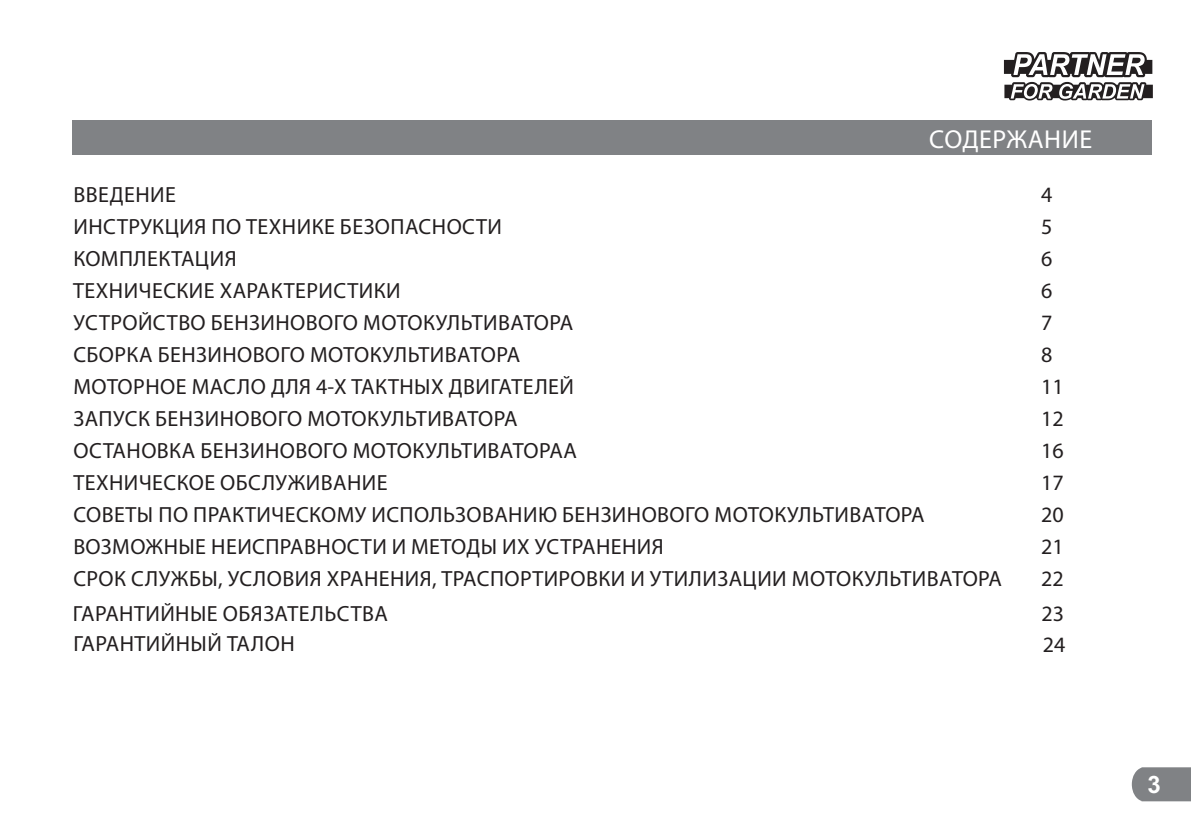
<style>
.page{position:relative;width:1191px;height:838px;background:#fff}
.page>*{position:absolute;margin:0;border:0;box-sizing:border-box;transform-origin:0 0}
.t1{font:26px "Myriad Pro";letter-spacing:.02em;color:#fff}
.t2{font:700 24px "Arial";color:#fff}
.t3{font:22px/32px "Myriad Pro";letter-spacing:.02em;color:#231f20}
.t4{font:22px/32px "Myriad Pro";color:#231f20}
</style>
<div class="page">
<svg style="left:1131px;top:767px;width:59px;height:34px"></svg>
<div style="left:72px;top:121px;width:1079px;height:34px;background:#808285"></div>
<svg style="left:1003px;top:52px;width:149px;height:49px"></svg>
<p class="t1" style="left:929px;top:128px;width:164px">СОДЕРЖАНИЕ</p>
<p class="t4" style="left:1040px;top:180px;width:24px">4<br>5<br>6<br>6<br>7<br>8<br>11<br>12<br>16<br>17<br>20<br>21<br>22</p>
<p class="t3" style="left:1041px;top:600px;width:26px;line-height:30.8px">23<br>24</p>
<p class="t3" style="left:73px;top:180px;width:930px">ВВЕДЕНИЕ<br>ИНСТРУКЦИЯ ПО ТЕХНИКЕ БЕЗОПАСНОСТИ<br>КОМПЛЕКТАЦИЯ<br>ТЕХНИЧЕСКИЕ ХАРАКТЕРИСТИКИ<br>УСТРОЙСТВО БЕНЗИНОВОГО МОТОКУЛЬТИВАТОРА<br>СБОРКА БЕНЗИНОВОГО МОТОКУЛЬТИВАТОРА<br>МОТОРНОЕ МАСЛО ДЛЯ 4-Х ТАКТНЫХ ДВИГАТЕЛЕЙ<br>ЗАПУСК БЕНЗИНОВОГО МОТОКУЛЬТИВАТОРА<br>ОСТАНОВКА БЕНЗИНОВОГО МОТОКУЛЬТИВАТОРАА<br>ТЕХНИЧЕСКОЕ ОБСЛУЖИВАНИЕ<br>СОВЕТЫ ПО ПРАКТИЧЕСКОМУ ИСПОЛЬЗОВАНИЮ БЕНЗИНОВОГО МОТОКУЛЬТИВАТОРА ВОЗМОЖНЫЕ НЕИСПРАВНОСТИ И МЕТОДЫ ИХ УСТРАНЕНИЯ<br>СРОК СЛУЖБЫ, УСЛОВИЯ ХРАНЕНИЯ, ТРАСПОРТИРОВКИ И УТИЛИЗАЦИИ МОТОКУЛЬТИВАТОРА</p>
<p class="t3" style="left:73px;top:599px;width:316px">ГАРАНТИЙНЫЕ ОБЯЗАТЕЛЬСТВА</p>
<p class="t3" style="left:73px;top:629px;width:223px">ГАРАНТИЙНЫЙ ТАЛОН</p>
<p class="t2" style="left:1147px;top:776px;width:15px">3</p>
</div>
